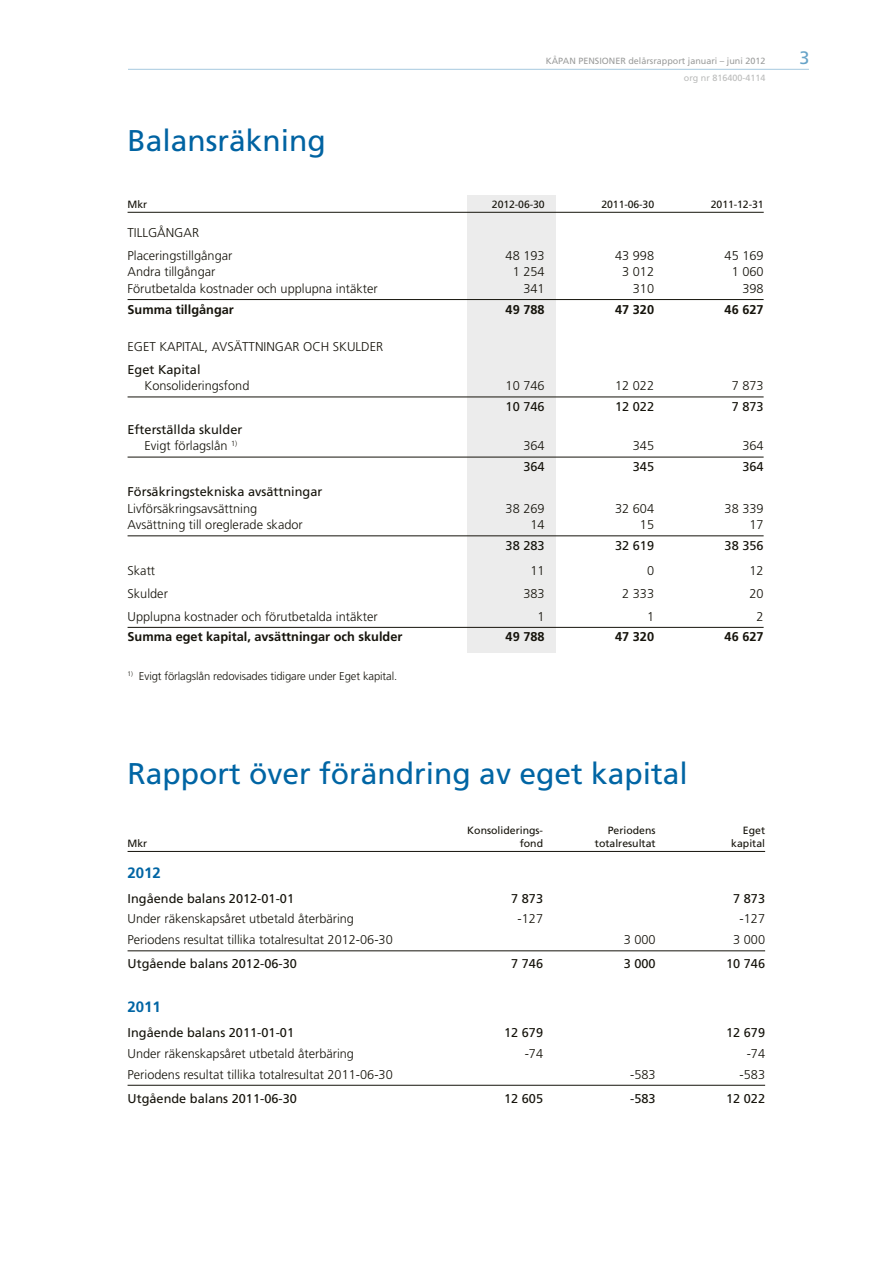
<style>
.page{position:relative;width:893px;height:1263px;background:#fff}
.page>*{position:absolute;margin:0;border:0;box-sizing:border-box;transform-origin:0 0}
.t1{font:30px "Frutiger";color:#0065a4}
.t2{font:30px "Frutiger";color:#0063a2}
.t3{font:18px "Frutiger";color:#66a3c8}
.t4{font:700 15px "Frutiger";color:#0065a4}
.t5{font:300 12.75px/22.8px "Frutiger";color:#15130b}
.t6{font:12.75px/16.5px "Frutiger";color:#15130b}
.t7{font:700 12.75px "Frutiger";color:#15130b}
.t8{font:300 11.25px "Frutiger";letter-spacing:-.01em;color:#15130b}
.t9{font:10.5px "Frutiger";letter-spacing:-.01em;color:#15130b}
.t10{font:9px "Frutiger";color:#9c9d9c}
.t11{font:9px "Frutiger";color:#bbbcbb}
.s1{font-weight:300}
</style>
<div class="page">
<hr style="left:86px;top:69px;width:723px;height:1px;background:#a6c9df">
<div style="left:74px;top:58px;width:54px;height:25px;background:#fff"></div>
<div style="left:468px;top:195px;width:88px;height:457px;background:#ececec"></div>
<hr style="left:128px;top:212px;width:636px;height:1px;background:#15130b">
<hr style="left:128px;top:299px;width:636px;height:1px;background:#15130b">
<hr style="left:128px;top:397px;width:636px;height:1px;background:#15130b">
<hr style="left:128px;top:457px;width:636px;height:1px;background:#15130b">
<hr style="left:128px;top:535px;width:636px;height:1px;background:#15130b">
<hr style="left:128px;top:627px;width:636px;height:1px;background:#15130b">
<hr style="left:128px;top:851px;width:637px;height:1px;background:#15130b">
<hr style="left:128px;top:950px;width:637px;height:1px;background:#15130b">
<hr style="left:128px;top:1085px;width:637px;height:1px;background:#15130b">
<h1 class="t2" style="left:128px;top:123px;width:200px">Balansräkning</h1>
<p class="t10" style="left:546px;top:55px;width:221px">Kåpan pensioner delårsrapport januari – juni 2012</p>
<h2 class="t3" style="left:799px;top:47px;width:12px">3</h2>
<p class="t11" style="left:684px;top:72px;width:83px">org nr 816400-4114</p>
<p class="t9" style="left:128px;top:198px;width:21px">Mkr</p>
<p class="t9" style="left:492px;top:198px;width:54px">2012-06-30</p>
<p class="t9" style="left:601px;top:198px;width:54px">2011-06-30</p>
<p class="t9" style="left:711px;top:198px;width:54px">2011-12-31</p>
<p class="t5" style="left:128px;top:221px;width:106px">TILLGÅNGAR<br>Placeringstillgångar</p>
<p class="t5" style="left:506px;top:244px;width:40px">48 193</p>
<p class="t5" style="left:615px;top:244px;width:40px">43 998</p>
<p class="t5" style="left:725px;top:244px;width:40px">45 169</p>
<p class="t5" style="left:128px;top:260px;width:89px">Andra tillgångar</p>
<p class="t5" style="left:513px;top:260px;width:33px">1 254</p>
<p class="t5" style="left:622px;top:260px;width:33px">3 012</p>
<p class="t5" style="left:732px;top:260px;width:33px">1 060</p>
<p class="t5" style="left:128px;top:277px;width:252px">Förutbetalda kostnader och upplupna intäkter</p>
<p class="t5" style="left:523px;top:277px;width:23px">341</p>
<p class="t5" style="left:633px;top:277px;width:23px">310</p>
<p class="t5" style="left:742px;top:277px;width:23px">398</p>
<p class="t7" style="left:128px;top:302px;width:108px">Summa tillgångar</p>
<p class="t7" style="left:506px;top:302px;width:40px">49 788</p>
<p class="t7" style="left:615px;top:302px;width:40px">47 320</p>
<p class="t7" style="left:725px;top:302px;width:40px">46 627</p>
<p class="t5" style="left:128px;top:335px;width:257px">EGET KAPITAL, AVSÄTTNINGAR OCH SKULDER</p>
<p class="t6" style="left:128px;top:361px;width:74px">Eget Kapital</p>
<p class="t5" style="left:145px;top:374px;width:106px">Konsolideringsfond</p>
<p class="t5" style="left:506px;top:374px;width:40px">10 746</p>
<p class="t5" style="left:615px;top:374px;width:40px">12 022</p>
<p class="t5" style="left:732px;top:374px;width:33px">7 873</p>
<p class="t6" style="left:506px;top:398px;width:40px">10 746</p>
<p class="t6" style="left:615px;top:398px;width:40px">12 022</p>
<p class="t6" style="left:732px;top:398px;width:33px">7 873</p>
<p class="t6" style="left:145px;top:421px;width:99px;text-indent:-17px">Efterställda skulder<br><span class="s1">Evigt förlagslån</span> <sup>1)</sup></p>
<p class="t5" style="left:523px;top:434px;width:23px">364</p>
<p class="t5" style="left:633px;top:434px;width:23px">345</p>
<p class="t5" style="left:742px;top:434px;width:23px">364</p>
<p class="t6" style="left:523px;top:458px;width:23px">364</p>
<p class="t6" style="left:633px;top:458px;width:23px">345</p>
<p class="t6" style="left:742px;top:458px;width:23px">364</p>
<p class="t6" style="left:128px;top:483px;width:196px">Försäkringstekniska avsättningar</p>
<p class="t5" style="left:128px;top:497px;width:131px">Livförsäkringsavsättning</p>
<p class="t5" style="left:506px;top:497px;width:40px">38 269</p>
<p class="t5" style="left:615px;top:497px;width:40px">32 604</p>
<p class="t5" style="left:725px;top:497px;width:40px">38 339</p>
<p class="t5" style="left:128px;top:513px;width:177px">Avsättning till oreglerade skador</p>
<p class="t5" style="left:530px;top:513px;width:16px">14</p>
<p class="t5" style="left:640px;top:513px;width:16px">15</p>
<p class="t5" style="left:749px;top:513px;width:16px">17</p>
<p class="t6" style="left:506px;top:537px;width:40px">38 283</p>
<p class="t6" style="left:615px;top:537px;width:40px">32 619</p>
<p class="t6" style="left:725px;top:537px;width:40px">38 356</p>
<p class="t5" style="left:128px;top:559px;width:29px">Skatt</p>
<p class="t5" style="left:530px;top:559px;width:16px">11</p>
<p class="t5" style="left:647px;top:559px;width:9px">0</p>
<p class="t5" style="left:749px;top:559px;width:16px">12</p>
<p class="t5" style="left:128px;top:582px;width:42px">Skulder</p>
<p class="t5" style="left:523px;top:582px;width:23px">383</p>
<p class="t5" style="left:622px;top:582px;width:33px">2 333</p>
<p class="t5" style="left:749px;top:582px;width:16px">20</p>
<p class="t5" style="left:128px;top:605px;width:252px">Upplupna kostnader och förutbetalda intäkter</p>
<p class="t5" style="left:537px;top:605px;width:9px">1</p>
<p class="t5" style="left:647px;top:605px;width:9px">1</p>
<p class="t5" style="left:756px;top:605px;width:9px">2</p>
<p class="t7" style="left:128px;top:629px;width:276px">Summa eget kapital, avsättningar och skulder</p>
<p class="t7" style="left:506px;top:629px;width:40px">49 788</p>
<p class="t7" style="left:615px;top:629px;width:40px">47 320</p>
<p class="t7" style="left:725px;top:629px;width:40px">46 627</p>
<p class="t8" style="left:128px;top:670px;width:271px"><sup>1)</sup> Evigt förlagslån redovisades tidigare under Eget kapital.</p>
<h1 class="t1" style="left:128px;top:755px;width:562px">Rapport över förändring av eget kapital</h1>
<p class="t9" style="left:467px;top:824px;width:77px">Konsoliderings-</p>
<p class="t9" style="left:608px;top:824px;width:49px">Periodens</p>
<p class="t9" style="left:743px;top:824px;width:24px">Eget</p>
<p class="t9" style="left:128px;top:837px;width:21px">Mkr</p>
<p class="t9" style="left:520px;top:837px;width:25px">fond</p>
<p class="t9" style="left:595px;top:837px;width:62px">totalresultat</p>
<p class="t9" style="left:731px;top:837px;width:35px">kapital</p>
<p class="t4" style="left:128px;top:863px;width:35px">2012</p>
<p class="t6" style="left:128px;top:890px;width:168px">I ngående balans 2012-01-01</p>
<p class="t6" style="left:511px;top:890px;width:33px">7 873</p>
<p class="t6" style="left:733px;top:890px;width:33px">7 873</p>
<p class="t5" style="left:128px;top:907px;width:228px">Under räkenskapsåret utbetald återbäring</p>
<p class="t5" style="left:518px;top:907px;width:27px">-127</p>
<p class="t5" style="left:740px;top:907px;width:27px">-127</p>
<p class="t5" style="left:128px;top:928px;width:267px">Periodens resultat tillika totalresultat 2012-06-30</p>
<p class="t5" style="left:624px;top:928px;width:33px">3 000</p>
<p class="t5" style="left:733px;top:928px;width:33px">3 000</p>
<p class="t6" style="left:128px;top:956px;width:171px">Utgående balans 2012-06-30</p>
<p class="t6" style="left:511px;top:956px;width:33px">7 746</p>
<p class="t6" style="left:624px;top:956px;width:33px">3 000</p>
<p class="t6" style="left:726px;top:956px;width:40px">10 746</p>
<p class="t4" style="left:128px;top:998px;width:35px">2011</p>
<p class="t6" style="left:128px;top:1024px;width:168px">I ngående balans 2011-01-01</p>
<p class="t6" style="left:504px;top:1024px;width:40px">12 679</p>
<p class="t6" style="left:726px;top:1024px;width:40px">12 679</p>
<p class="t5" style="left:128px;top:1042px;width:228px">Under räkenskapsåret utbetald återbäring</p>
<p class="t5" style="left:525px;top:1042px;width:20px">-74</p>
<p class="t5" style="left:747px;top:1042px;width:20px">-74</p>
<p class="t5" style="left:128px;top:1063px;width:267px">Periodens resultat tillika totalresultat 2011-06-30</p>
<p class="t5" style="left:630px;top:1063px;width:27px">-583</p>
<p class="t5" style="left:740px;top:1063px;width:27px">-583</p>
<p class="t6" style="left:128px;top:1090px;width:171px">Utgående balans 2011-06-30</p>
<p class="t6" style="left:504px;top:1090px;width:40px">12 605</p>
<p class="t6" style="left:630px;top:1090px;width:27px">-583</p>
<p class="t6" style="left:726px;top:1090px;width:40px">12 022</p>
</div>
